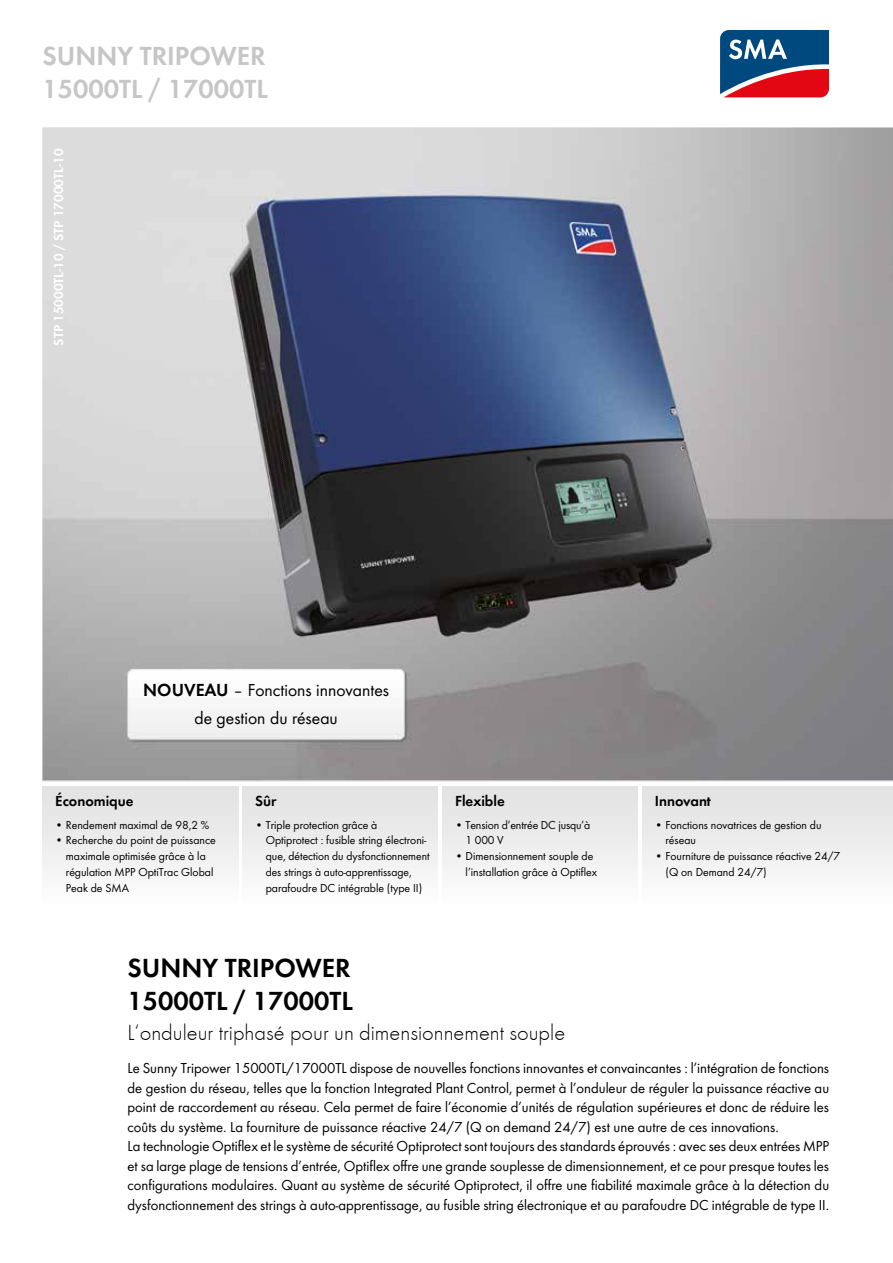
<style>
.page{position:relative;width:893px;height:1263px;background:#fff}
.page>*{position:absolute;margin:0;border:0;box-sizing:border-box;transform-origin:0 0}
.t1{font:600 27px/33px "SMA Futura Global";color:#000}
.t2{font:600 27px/33px "SMA Futura Global";color:#c6c6c6}
.t3{font:22.5px "SMA Futura Global Light";color:#000}
.t4{font:18px/27.8px "SMA Futura Global";color:#000;text-align:center}
.t5{font:15px/19.5px "SMA Futura Global";color:#000}
.t6{font:600 15px "SMA Futura Global";color:#000}
.t7{font:600 13.5px "SMA Futura Global";color:#fff}
.t8{font:12px/15.8px "SMA Futura Global";color:#000}
.s1{font-weight:600}
</style>
<div class="page">
<img style="left:43px;top:128px;width:850px;height:652px">
<div style="left:43px;top:787px;width:195px;height:119px;background:linear-gradient(to bottom,#e1e1e1,#fdfdfd)"></div>
<div style="left:242px;top:787px;width:196px;height:119px;background:linear-gradient(to bottom,#e1e1e1,#fdfdfd)"></div>
<div style="left:442px;top:787px;width:196px;height:119px;background:linear-gradient(to bottom,#e1e1e1,#fdfdfd)"></div>
<div style="left:642px;top:787px;width:251px;height:119px;background:linear-gradient(to bottom,#e1e1e1,#fdfdfd)"></div>
<svg style="left:720px;top:30px;width:110px;height:68px;background:#655376"></svg>
<img style="left:79px;top:646px;width:369px;height:111px">
<h1 class="t2" style="left:43px;top:39px;width:227px">SUNNY TRIPOWER<br>15000TL / 17000TL</h1>
<p class="t7" style="left:51px;top:346px;width:198px;rotate:-90deg">STP 15000TL-10 / STP 17000TL-10</p>
<p class="t4" style="left:143px;top:676px;width:247px"><span class="s1">NOUVEAU</span> – Fonctions innovantes de gestion du réseau</p>
<p class="t6" style="left:55px;top:792px;width:80px">Économique</p>
<p class="t8" style="left:55px;top:816px;width:156px">• Rendement maximal de 98,2 %</p>
<p class="t8" style="left:66px;top:832px;width:151px;text-indent:-11px">• Recherche du point de puissance maximale optimisée grâce à la régulation MPP OptiTrac Global<br>Peak de SMA</p>
<p class="t6" style="left:255px;top:792px;width:23px">Sûr</p>
<p class="t8" style="left:266px;top:816px;width:165px;text-indent:-11px">• Triple protection grâce à Optiprotect : fusible string électroni&shy;que, détection du dysfonctionnement des strings à auto-apprentissage, parafoudre DC intégrable (type II)</p>
<p class="t6" style="left:455px;top:792px;width:51px">Flexible</p>
<p class="t8" style="left:466px;top:816px;width:126px;text-indent:-11px">• Tension d’entrée DC jusqu’à<br>1 000 V</p>
<p class="t8" style="left:466px;top:848px;width:133px;text-indent:-11px">• Dimensionnement souple de l’installation grâce à Optiflex</p>
<p class="t6" style="left:655px;top:792px;width:58px">Innovant</p>
<p class="t8" style="left:665px;top:816px;width:158px;text-indent:-11px">• Fonctions novatrices de gestion du réseau</p>
<p class="t8" style="left:665px;top:848px;width:176px;text-indent:-11px">• Fourniture de puissance réactive 24/7 (Q on Demand 24/7)</p>
<h1 class="t1" style="left:128px;top:951px;width:227px">SUNNY TRIPOWER<br>15000TL / 17000TL</h1>
<h2 class="t3" style="left:128px;top:1019px;width:439px">L‘onduleur triphasé pour un dimensionnement souple</h2>
<p class="t5" style="left:128px;top:1058px;width:703px">Le Sunny Tripower 15000TL/17000TL dispose de nouvelles fonctions innovantes et convaincantes : l’intégration de fonctions de gestion du réseau, telles que la fonction Integrated Plant Control, permet à l’onduleur de réguler la puissance réactive au point de raccordement au réseau. Cela permet de faire l’économie d’unités de régulation supérieures et donc de réduire les coûts du système. La fourniture de puissance réactive 24/7 (Q on demand 24/7) est une autre de ces innovations.<br>La technologie Optiflex et le système de sécurité Optiprotect sont toujours des standards éprouvés : avec ses deux entrées MPP et sa large plage de tensions d’entrée, Optiflex offre une grande souplesse de dimensionnement, et ce pour presque toutes les configurations modulaires. Quant au système de sécurité Optiprotect, il offre une fiabilité maximale grâce à la détection du dysfonctionnement des strings à auto-apprentissage, au fusible string électronique et au parafoudre DC intégrable de type II.</p>
</div>
